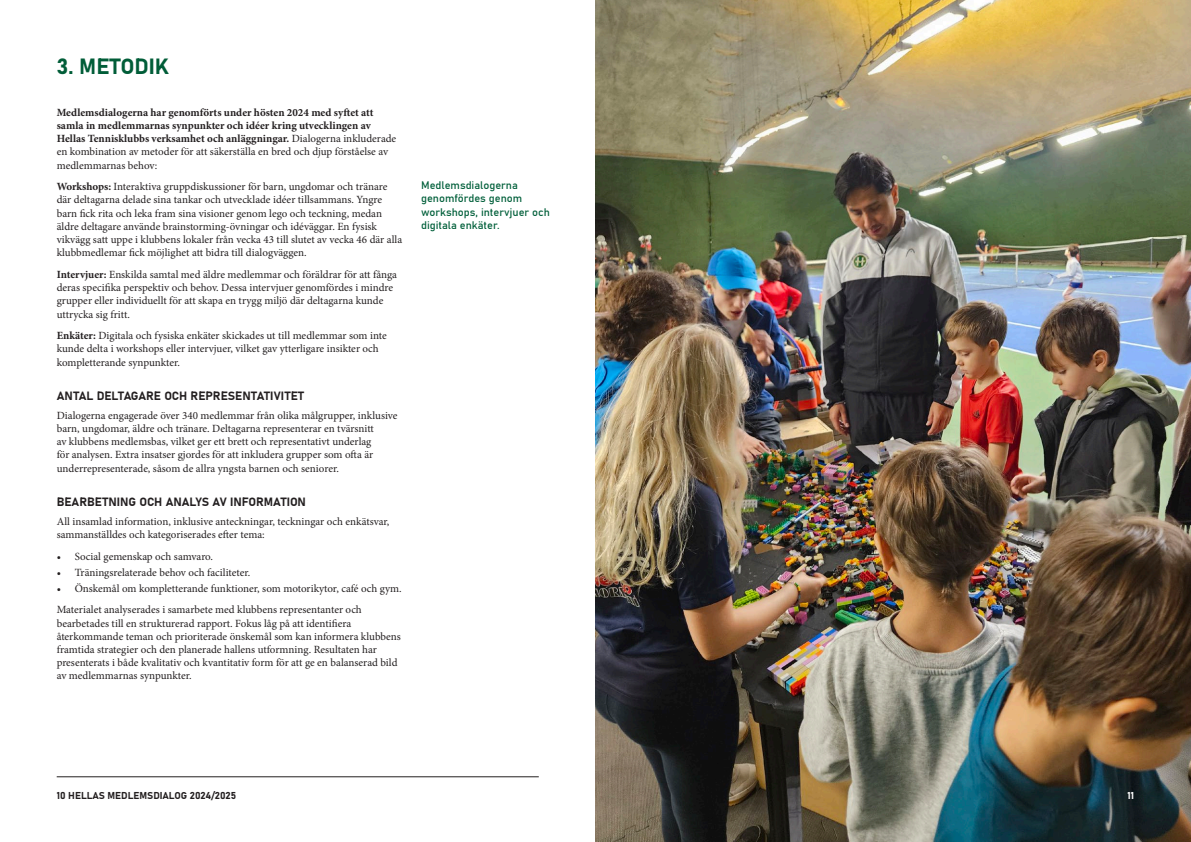
<style>
.page{position:relative;width:1191px;height:842px;background:#fff}
.page>*{position:absolute;margin:0;border:0;box-sizing:border-box;transform-origin:0 0}
.H2_TOC{font:22px "Bahnschrift";color:#015d38}
.t1{font:12px "Bahnschrift";color:#231f20}
.t2{font:11px/13.2px "Minion Pro";color:#231f20}
.t3{font:700 11px/13.2px "Minion Pro";color:#231f20}
.t4{font:11px/13.2px "Bahnschrift";color:#005f3a}
.t5{font:10px "Bahnschrift";color:#231f20}
.t6{font:10px "Bahnschrift";color:#fff}
.s1{font-weight:400}
.s2{font-weight:700}
</style>
<div class="page">
<img style="left:595px;top:0;width:596px;height:842px">
<hr style="left:57px;top:777px;width:482px;height:1px;background:#231f20">
<p class="H2_TOC" style="left:57px;top:50px;width:114px">3. METODIK</p>
<p class="t3" style="left:57px;top:105px;width:341px">Medlemsdialogerna har genomförts under hösten 2024 med syftet att samla in medlemmarnas synpunkter och idéer kring utvecklingen av Hellas Tennisklubbs verksamhet och anläggningar. <span class="s1">Dialogerna inkluderade en kombination av metoder för att säkerställa en bred och djup förståelse av medlemmarnas behov:</span></p>
<p class="t2" style="left:57px;top:180px;width:347px"><span class="s2">Workshops:</span> Interaktiva gruppdiskussioner för barn, ungdomar och tränare där deltagarna delade sina tankar och utvecklade idéer tillsammans. Yngre barn fick rita och leka fram sina visioner genom lego och teckning, medan äldre deltagare använde brainstorming-övningar och idéväggar. En fysisk vikvägg satt uppe i klubbens lokaler från vecka 43 till slutet av vecka 46 där alla klubbmedlemar fick möjlighet att bidra till dialogväggen.</p>
<p class="t2" style="left:57px;top:268px;width:342px"><span class="s2">Intervjuer:</span> Enskilda samtal med äldre medlemmar och föräldrar för att fånga deras specifika perspektiv och behov. Dessa intervjuer genomfördes i mindre grupper eller individuellt för att skapa en trygg miljö där deltagarna kunde uttrycka sig fritt.</p>
<p class="t2" style="left:57px;top:329px;width:332px"><span class="s2">Enkäter:</span> Digitala och fysiska enkäter skickades ut till medlemmar som inte kunde delta i workshops eller intervjuer, vilket gav ytterligare insikter och kompletterande synpunkter.</p>
<h3 class="t1" style="left:57px;top:387px;width:249px">ANTAL DELTAGARE OCH REPRESENTATIVITET</h3>
<p class="t2" style="left:57px;top:409px;width:342px">Dialogerna engagerade över 340 medlemmar från olika målgrupper, inklusive barn, ungdomar, äldre och tränare. Deltagarna representerar en tvärsnitt<br>av klubbens medlemsbas, vilket ger ett brett och representativt underlag<br>för analysen. Extra insatser gjordes för att inkludera grupper som ofta är underrepresenterade, såsom de allra yngsta barnen och seniorer.</p>
<h3 class="t1" style="left:57px;top:492px;width:251px">BEARBETNING OCH ANALYS AV INFORMATION</h3>
<p class="t2" style="left:57px;top:515px;width:334px">All insamlad information, inklusive anteckningar, teckningar och enkätsvar, sammanställdes och kategoriserades efter tema:</p>
<p class="t2" style="left:57px;top:549px;width:158px">• Social gemenskap och samvaro.</p>
<p class="t2" style="left:57px;top:566px;width:195px">• Träningsrelaterade behov och faciliteter.</p>
<p class="t2" style="left:57px;top:582px;width:346px">• Önskemål om kompletterande funktioner, som motorikytor, café och gym.</p>
<p class="t2" style="left:57px;top:603px;width:346px">Materialet analyserades i samarbete med klubbens representanter och bearbetades till en strukturerad rapport. Fokus låg på att identifiera återkommande teman och prioriterade önskemål som kan informera klubbens framtida strategier och den planerade hallens utformning. Resultaten har presenterats i både kvalitativ och kvantitativ form för att ge en balanserad bild av medlemmarnas synpunkter.</p>
<p class="t4" style="left:421px;top:178px;width:130px">Medlemsdialogerna genomfördes genom workshops, intervjuer och digitala enkäter.</p>
<p class="t5" style="left:57px;top:788px;width:181px">10 HELLAS MEDLEMSDIALOG 2024/2025</p>
<p class="t6" style="left:1127px;top:788px;width:8px">11</p>
</div>
